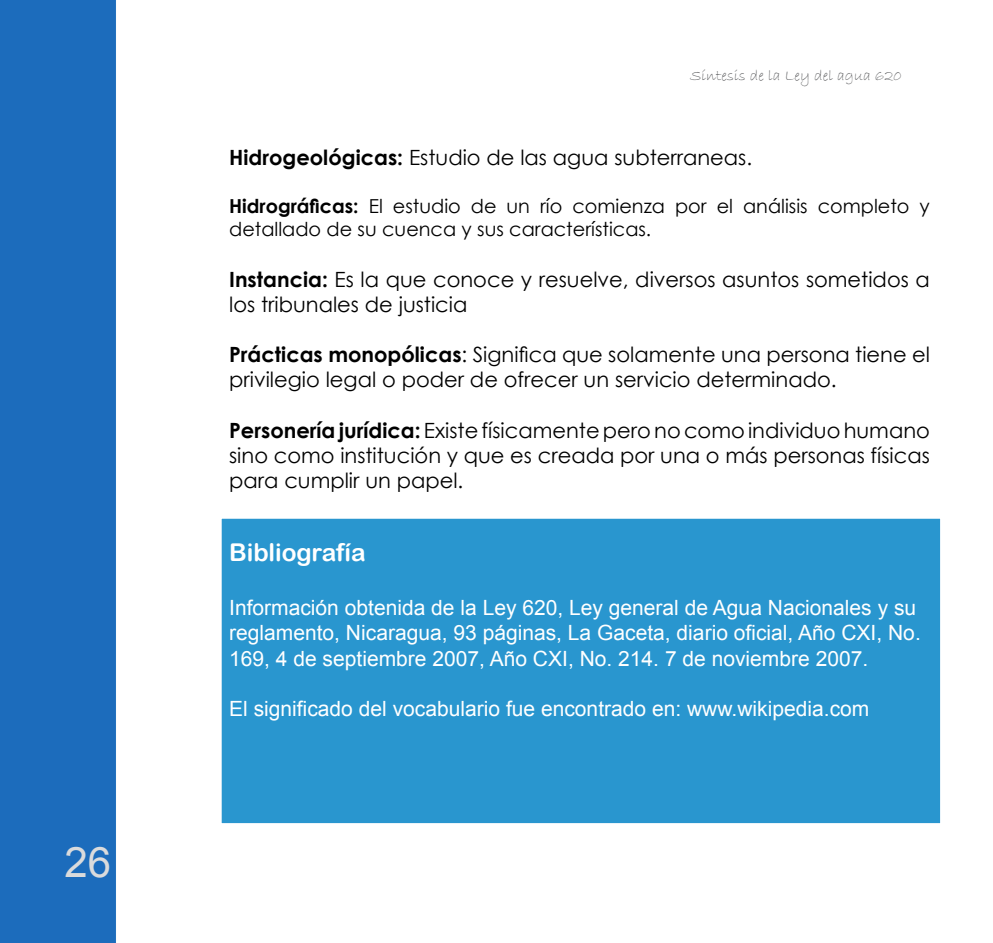
<style>
.page{position:relative;width:993px;height:943px;background:#fff}
.page>*{position:absolute;margin:0;border:0;box-sizing:border-box;transform-origin:0 0}
.t1{font:42px "Arial";color:#dadbdc}
.t2{font:24.5px "Arial Rounded MT Bold";color:#fff}
.t3{font:21px/25.2px "Century Gothic";color:#000}
.t4{font:21px/25.2px "Arial";color:#fff}
.t5{font:19.25px/23.1px "Century Gothic";color:#000}
.t6{font:15.75px "Bradley Hand ITC";color:#5f6062}
.s1{font-weight:700}
</style>
<div class="page">
<div style="left:0;top:0;width:116px;height:943px;background:#1c6cbc"></div>
<div style="left:221px;top:518px;width:719px;height:305px;background:#2996cf;border:1px solid #fff"></div>
<h1 class="t1" style="left:64px;top:834px;width:48px">26</h1>
<p class="t6" style="left:690px;top:65px;width:213px">Síntesis de la Ley del agua 620</p>
<p class="t3" style="left:229px;top:144px;width:524px"><span class="s1">Hidrogeológicas:</span> Estudio de las agua subterraneas.</p>
<p class="t5" style="left:229px;top:194px;width:702px"><span class="s1">Hidrográficas:</span> El estudio de un río comienza por el análisis completo y detallado de su cuenca y sus características.</p>
<p class="t3" style="left:229px;top:266px;width:702px"><span class="s1">Instancia:</span> Es la que conoce y resuelve, diversos asuntos sometidos a los tribunales de justicia</p>
<p class="t3" style="left:229px;top:341px;width:702px"><span class="s1">Prácticas monopólicas</span>: Significa que solamente una persona tiene el privilegio legal o poder de ofrecer un servicio determinado.</p>
<p class="t3" style="left:229px;top:417px;width:702px;text-align:justify"><span class="s1">Personería jurídica:</span> Existe físicamente pero no como individuo humano sino como institución y que es creada por una o más personas físicas para cumplir un papel.</p>
<p class="t2" style="left:229px;top:537px;width:138px">Bibliografía</p>
<p class="t4" style="left:229px;top:595px;width:693px">Información obtenida de la Ley 620, Ley general de Agua Nacionales y su reglamento, Nicaragua, 93 páginas, La Gaceta, diario oficial, Año CXI, No.<br>169, 4 de septiembre 2007, Año CXI, No. 214. 7 de noviembre 2007.</p>
<p class="t4" style="left:229px;top:696px;width:641px">El significado del vocabulario fue encontrado en: www.wikipedia.com</p>
</div>
